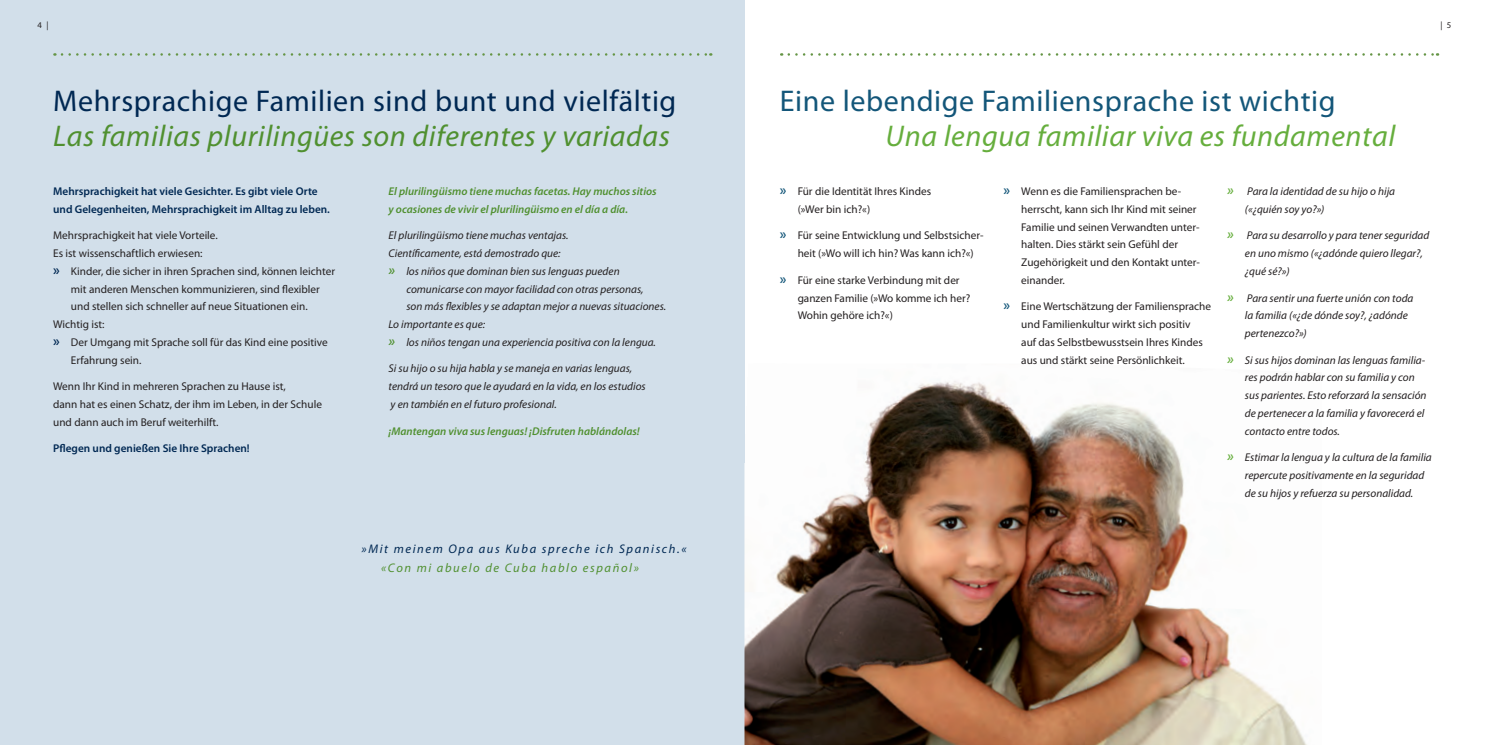
<style>
.page{position:relative;width:1489px;height:745px;background:#fff}
.page>*{position:absolute;margin:0;border:0;box-sizing:border-box;transform-origin:0 0}
.t1{font:italic 30px "Myriad Pro";letter-spacing:.02em;color:#509030}
.t2{font:30px "Myriad Pro";letter-spacing:.02em;color:#002853}
.t3{font:30px "Myriad Pro";letter-spacing:.02em;color:#135679}
.t4{font:italic 30px "Myriad Pro";letter-spacing:.02em;color:#66ae3d}
.t5{font:italic 12.5px "Myriad Pro";letter-spacing:.13em;color:#002853}
.t6{font:italic 12.5px "Myriad Pro";letter-spacing:.13em;color:#509030}
.t7{font:11.25px/17.8px "Myriad Pro";color:#231f20}
.t8{font:italic 11.25px/17.8px "Myriad Pro";color:#231f20}
.t9{font:italic 600 11.25px/17.8px "Myriad Pro";color:#509030}
.t10{font:600 11.25px/17.8px "Myriad Pro";color:#002853}
.t11{font:8.75px "Myriad Pro";color:#231f20}
.s1{font-weight:600;font-size:15px;color:#002853}
.s2{font-weight:600;font-size:15px;color:#509030}
.s3{font-weight:600;font-size:15px;color:#135679}
.s4{font-weight:600;font-size:15px;color:#66ae3d}
</style>
<div class="page">
<div style="left:0;top:0;width:744px;height:744px;background:#d2dfea"></div>
<svg style="left:788px;top:53px;width:649px;height:3px"></svg>
<svg style="left:62px;top:53px;width:649px;height:3px"></svg>
<img style="left:744px;top:363px;width:562px;height:381px">
<p class="t11" style="left:38px;top:19px;width:13px">4 |</p>
<p class="t11" style="left:1440px;top:19px;width:13px">| 5</p>
<h1 class="t2" style="left:53px;top:83px;width:624px">Mehrsprachige Familien sind bunt und vielfältig</h1>
<h1 class="t1" style="left:53px;top:118px;width:618px">Las familias plurilingües son diferentes y variadas</h1>
<h1 class="t3" style="left:780px;top:83px;width:557px">Eine lebendige Familiensprache ist wichtig</h1>
<h1 class="t4" style="left:885px;top:118px;width:511px">Una lengua familiar viva es fundamental</h1>
<p class="t10" style="left:53px;top:182px;width:278px">Mehrsprachigkeit hat viele Gesichter. Es gibt viele Orte und Gelegenheiten, Mehrsprachigkeit im Alltag zu leben.</p>
<p class="t7" style="left:53px;top:226px;width:166px">Mehrsprachigkeit hat viele Vorteile.</p>
<p class="t7" style="left:53px;top:244px;width:151px">Es ist wissenschaftlich erwiesen:</p>
<p class="t7" style="left:53px;top:262px;width:283px"><span class="s1">»</span> Kinder, die sicher in ihren Sprachen sind, können leichter</p>
<p class="t7" style="left:71px;top:280px;width:250px">mit anderen Menschen kommunizieren, sind flexibler</p>
<p class="t7" style="left:71px;top:297px;width:238px">und stellen sich schneller auf neue Situationen ein.</p>
<p class="t7" style="left:53px;top:315px;width:53px">Wichtig ist:</p>
<p class="t7" style="left:53px;top:333px;width:276px"><span class="s1">»</span> Der Umgang mit Sprache soll für das Kind eine positive</p>
<p class="t7" style="left:71px;top:350px;width:72px">Erfahrung sein.</p>
<p class="t7" style="left:53px;top:377px;width:270px">Wenn Ihr Kind in mehreren Sprachen zu Hause ist,<br>dann hat es einen Schatz, der ihm im Leben, in der Schule und dann auch im Beruf weiterhilft.</p>
<p class="t10" style="left:53px;top:439px;width:198px">Pflegen und genießen Sie Ihre Sprachen!</p>
<p class="t9" style="left:388px;top:182px;width:269px">El plurilingüismo tiene muchas facetas. Hay muchos sitios y ocasiones de vivir el plurilingüismo en el día a día.</p>
<p class="t8" style="left:388px;top:226px;width:181px">El plurilingüismo tiene muchas ventajas.</p>
<p class="t8" style="left:388px;top:244px;width:173px">Científicamente, está demostrado que:</p>
<p class="t8" style="left:388px;top:262px;width:232px"><span class="s2">»</span> los niños que dominan bien sus lenguas pueden</p>
<p class="t8" style="left:406px;top:279px;width:239px">comunicarse con mayor facilidad con otras personas,</p>
<p class="t8" style="left:406px;top:297px;width:261px">son más flexibles y se adaptan mejor a nuevas situaciones.</p>
<p class="t8" style="left:388px;top:315px;width:98px">Lo importante es que:</p>
<p class="t8" style="left:388px;top:333px;width:269px"><span class="s2">»</span> los niños tengan una experiencia positiva con la lengua.</p>
<p class="t8" style="left:388px;top:359px;width:259px">Si su hijo o su hija habla y se maneja en varias lenguas, tendrá un tesoro que le ayudará en la vida, en los estudios y en también en el futuro profesional.</p>
<p class="t9" style="left:388px;top:421px;width:253px">¡Mantengan viva sus lenguas! ¡Disfruten hablándolas!</p>
<p class="t7" style="left:797px;top:182px;width:135px;text-indent:-18px"><span class="s3">»</span> Für die Identität Ihres Kindes (»Wer bin ich?«)</p>
<p class="t7" style="left:797px;top:226px;width:187px;text-indent:-18px"><span class="s3">»</span> Für seine Entwicklung und Selbstsicher&shy;heit (»Wo will ich hin? Was kann ich?«)</p>
<p class="t7" style="left:797px;top:271px;width:174px;text-indent:-18px"><span class="s3">»</span> Für eine starke Verbindung mit der ganzen Familie (»Wo komme ich her?<br>Wohin gehöre ich?«)</p>
<p class="t7" style="left:1021px;top:182px;width:180px;text-indent:-18px"><span class="s3">»</span> Wenn es die Familiensprachen be&shy;herrscht, kann sich Ihr Kind mit seiner<br>Familie und seinen Verwandten unter&shy;halten. Dies stärkt sein Gefühl der<br>Zugehörigkeit und den Kontakt unter&shy;einander.</p>
<p class="t7" style="left:1021px;top:297px;width:191px;text-indent:-18px"><span class="s3">»</span> Eine Wertschätzung der Familiensprache und Familienkultur wirkt sich positiv<br>auf das Selbstbewusstsein Ihres Kindes aus und stärkt seine Persönlichkeit.</p>
<p class="t8" style="left:1244px;top:182px;width:152px;text-indent:-18px"><span class="s4">»</span> Para la identidad de su hijo o hija («¿quién soy yo?»)</p>
<p class="t8" style="left:1244px;top:226px;width:186px;text-indent:-18px"><span class="s4">»</span> Para su desarrollo y para tener seguridad en uno mismo («¿adónde quiero llegar?, ¿qué sé?»)</p>
<p class="t8" style="left:1244px;top:288px;width:170px;text-indent:-18px"><span class="s4">»</span> Para sentir una fuerte unión con toda la familia («¿de dónde soy?, ¿adónde pertenezco?»)</p>
<p class="t8" style="left:1244px;top:350px;width:183px;text-indent:-18px"><span class="s4">»</span> Si sus hijos dominan las lenguas familia&shy;res podrán hablar con su familia y con sus parientes. Esto reforzará la sensación de pertenecer a la familia y favorecerá el contacto entre todos.</p>
<p class="t8" style="left:1244px;top:448px;width:188px;text-indent:-18px"><span class="s4">»</span> Estimar la lengua y la cultura de la familia repercute positivamente en la seguridad de su hijos y refuerza su personalidad.</p>
<p class="t5" style="left:361px;top:541px;width:326px">»Mit meinem Opa aus Kuba spreche ich Spanisch.«</p>
<p class="t6" style="left:381px;top:559px;width:259px">«Con mi abuelo de Cuba hablo español»</p>
</div>
